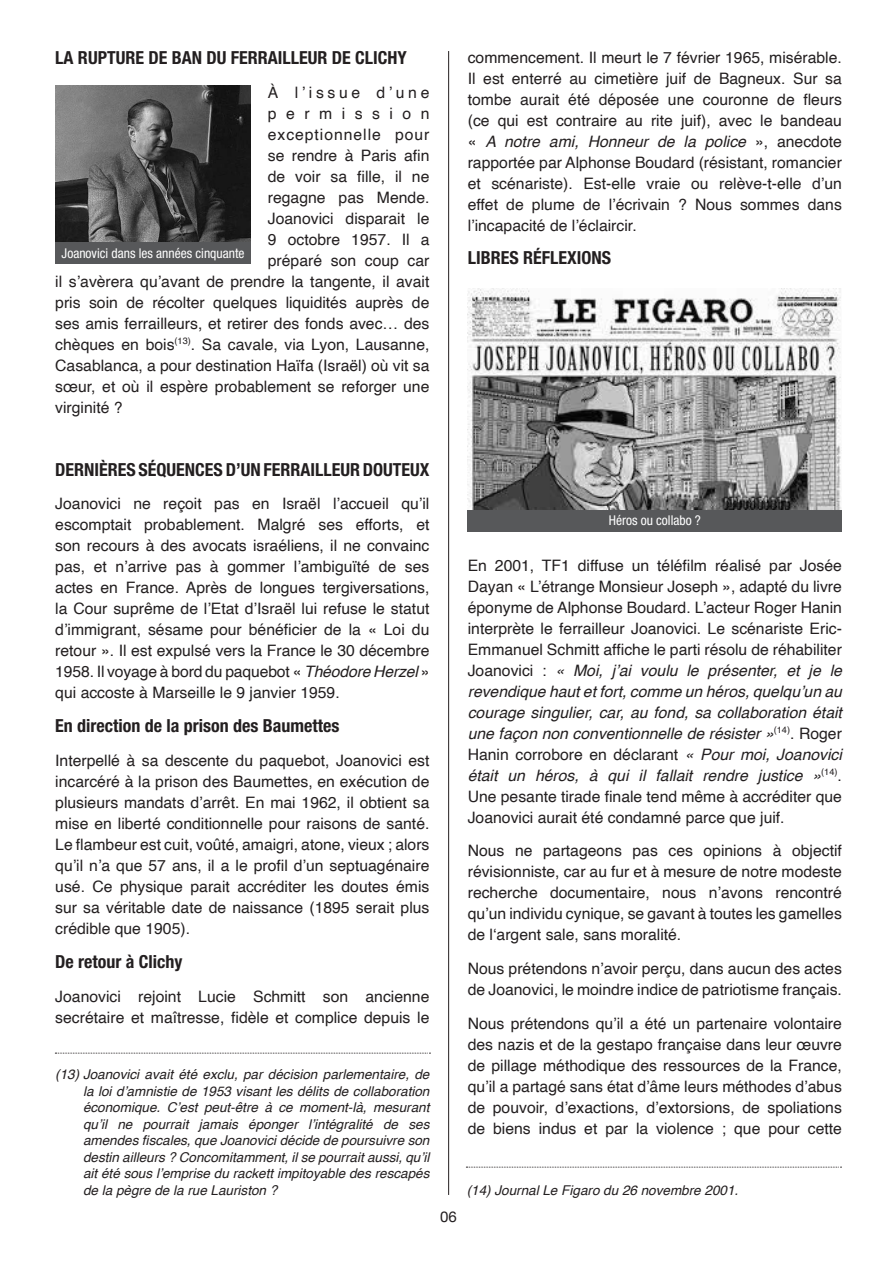
<style>
.page{position:relative;width:893px;height:1263px;background:#fff}
.page>*{position:absolute;margin:0;border:0;box-sizing:border-box;transform-origin:0 0}
.t1{font:700 condensed 18px "Helvetica Neue LT Std";color:#231f20}
.t2{font:15.75px/21px "Helvetica";color:#231f20;text-align:justify}
.t3{font:15.75px "Helvetica";letter-spacing:.06em;color:#231f20}
.t4{font:15.75px "Helvetica";letter-spacing:.23em;color:#231f20}
.t5{font:15.75px "Helvetica";letter-spacing:.605em;color:#231f20}
.t6{font:15px "Helvetica Neue";color:#231f20}
.t7{font:italic 13.5px/16.5px "Helvetica";color:#231f20;text-align:justify}
.t8{font:condensed 13.5px "Helvetica Neue LT Std";color:#fff}
.s1{font-style:italic}
</style>
<div class="page">
<hr style="left:448px;top:51px;width:1px;height:1144px;background:#231f20">
<svg style="left:55px;top:1053px;width:375px;height:1px"></svg>
<svg style="left:466px;top:1167px;width:375px;height:1px"></svg>
<img style="left:55px;top:86px;width:196px;height:157px">
<div style="left:55px;top:243px;width:196px;height:21px;background:#57585a"></div>
<img style="left:468px;top:289px;width:374px;height:221px">
<div style="left:468px;top:510px;width:374px;height:21px;background:#57585a"></div>
<p class="t1" style="left:55px;top:47px;width:353px">LA RUPTURE DE BAN DU FERRAILLEUR DE CLICHY</p>
<p class="t4" style="left:268px;top:80px;width:163px">À l’issue d’une</p>
<p class="t5" style="left:268px;top:101px;width:163px">permission</p>
<p class="t3" style="left:268px;top:122px;width:163px">exceptionnelle pour</p>
<p class="t2" style="left:268px;top:145px;width:163px">se rendre à Paris afin</p>
<p class="t2" style="left:268px;top:166px;width:163px">de voir sa fille, il ne</p>
<p class="t2" style="left:268px;top:187px;width:163px">regagne pas Mende.</p>
<p class="t2" style="left:268px;top:208px;width:163px">Joanovici disparait le</p>
<p class="t2" style="left:268px;top:229px;width:163px">9 octobre 1957. Il a</p>
<p class="t2" style="left:268px;top:250px;width:163px">préparé son coup car</p>
<p class="t2" style="left:55px;top:271px;width:376px">il s’avèrera qu’avant de prendre la tangente, il avait</p>
<p class="t2" style="left:55px;top:292px;width:376px">pris soin de récolter quelques liquidités auprès de</p>
<p class="t2" style="left:55px;top:313px;width:376px">ses amis ferrailleurs, et retirer des fonds avec… des</p>
<p class="t2" style="left:55px;top:334px;width:376px">chèques en bois<sup>(13)</sup>. Sa cavale, via Lyon, Lausanne,</p>
<p class="t2" style="left:55px;top:355px;width:376px">Casablanca, a pour destination Haïfa (Israël) où vit sa</p>
<p class="t2" style="left:55px;top:376px;width:376px">sœur, et où il espère probablement se reforger une</p>
<p class="t2" style="left:55px;top:397px;width:69px">virginité ?</p>
<p class="t8" style="left:62px;top:246px;width:184px">Joanovici dans les années cinquante</p>
<p class="t2" style="left:468px;top:47px;width:376px">commencement. Il meurt le 7 février 1965, misérable.<br>Il est enterré au cimetière juif de Bagneux. Sur sa tombe aurait été déposée une couronne de fleurs (ce qui est contraire au rite juif), avec le bandeau « <span class="s1">A notre ami, Honneur de la police</span> », anecdote rapportée par Alphonse Boudard (résistant, romancier et scénariste). Est-elle vraie ou relève-t-elle d’un effet de plume de l’écrivain ? Nous sommes dans l’incapacité de l’éclaircir.</p>
<p class="t1" style="left:468px;top:247px;width:145px">LIBRES RÉFLEXIONS</p>
<p class="t1" style="left:55px;top:458px;width:376px">DERNIÈRES SÉQUENCES D’UN FERRAILLEUR DOUTEUX</p>
<p class="t2" style="left:55px;top:494px;width:376px">Joanovici ne reçoit pas en Israël l’accueil qu’il escomptait probablement. Malgré ses efforts, et son recours à des avocats israéliens, il ne convainc pas, et n’arrive pas à gommer l’ambiguïté de ses actes en France. Après de longues tergiversations, la Cour suprême de l’Etat d’Israël lui refuse le statut d’immigrant, sésame pour bénéficier de la « Loi du retour ». Il est expulsé vers la France le 30 décembre 1958. Il voyage à bord du paquebot « <span class="s1">Théodore Herzel</span> » qui accoste à Marseille le 9 janvier 1959.</p>
<p class="t1" style="left:55px;top:715px;width:286px">En direction de la prison des Baumettes</p>
<p class="t2" style="left:55px;top:750px;width:376px">Interpellé à sa descente du paquebot, Joanovici est incarcéré à la prison des Baumettes, en exécution de plusieurs mandats d’arrêt. En mai 1962, il obtient sa mise en liberté conditionnelle pour raisons de santé.<br>Le flambeur est cuit, voûté, amaigri, atone, vieux ; alors qu’il n’a que 57 ans, il a le profil d’un septuagénaire usé. Ce physique parait accréditer les doutes émis sur sa véritable date de naissance (1895 serait plus crédible que 1905).</p>
<p class="t1" style="left:55px;top:950px;width:129px">De retour à Clichy</p>
<p class="t2" style="left:55px;top:986px;width:376px">Joanovici rejoint Lucie Schmitt son ancienne secrétaire et maîtresse, fidèle et complice depuis le</p>
<p class="t7" style="left:83px;top:1067px;width:348px;text-indent:-28px">(13) Joanovici avait été exclu, par décision parlementaire, de la loi d’amnistie de 1953 visant les délits de collaboration économique. C’est peut-être à ce moment-là, mesurant qu’il ne pourrait jamais éponger l’intégralité de ses amendes fiscales, que Joanovici décide de poursuivre son destin ailleurs ? Concomitamment, il se pourrait aussi, qu’il ait été sous l’emprise du rackett impitoyable des rescapés de la pègre de la rue Lauriston ?</p>
<p class="t6" style="left:440px;top:1206px;width:18px">06</p>
<p class="t8" style="left:609px;top:513px;width:94px">Héros ou collabo ?</p>
<p class="t2" style="left:468px;top:555px;width:376px">En 2001, TF1 diffuse un téléfilm réalisé par Josée Dayan « L’étrange Monsieur Joseph », adapté du livre éponyme de Alphonse Boudard. L’acteur Roger Hanin interprète le ferrailleur Joanovici. Le scénariste Eric-Emmanuel Schmitt affiche le parti résolu de réhabiliter Joanovici : <span class="s1">« Moi, j’ai voulu le présenter, et je le revendique haut et fort, comme un héros, quelqu’un au courage singulier, car, au fond, sa collaboration était une façon non conventionnelle de résister »</span><sup>(14)</sup>. Roger Hanin corrobore en déclarant <span class="s1">« Pour moi, Joanovici était un héros, à qui il fallait rendre justice »</span><sup>(14)</sup>.<br>Une pesante tirade finale tend même à accréditer que Joanovici aurait été condamné parce que juif.</p>
<p class="t2" style="left:468px;top:841px;width:376px">Nous ne partageons pas ces opinions à objectif révisionniste, car au fur et à mesure de notre modeste recherche documentaire, nous n’avons rencontré qu’un individu cynique, se gavant à toutes les gamelles de l‘argent sale, sans moralité.</p>
<p class="t2" style="left:468px;top:959px;width:376px">Nous prétendons n’avoir perçu, dans aucun des actes de Joanovici, le moindre indice de patriotisme français.</p>
<p class="t2" style="left:468px;top:1013px;width:376px">Nous prétendons qu’il a été un partenaire volontaire des nazis et de la gestapo française dans leur œuvre de pillage méthodique des ressources de la France, qu’il a partagé sans état d’âme leurs méthodes d’abus de pouvoir, d’exactions, d’extorsions, de spoliations de biens indus et par la violence ; que pour cette</p>
<p class="t7" style="left:467px;top:1182px;width:273px">(14) Journal Le Figaro du 26 novembre 2001.</p>
</div>
